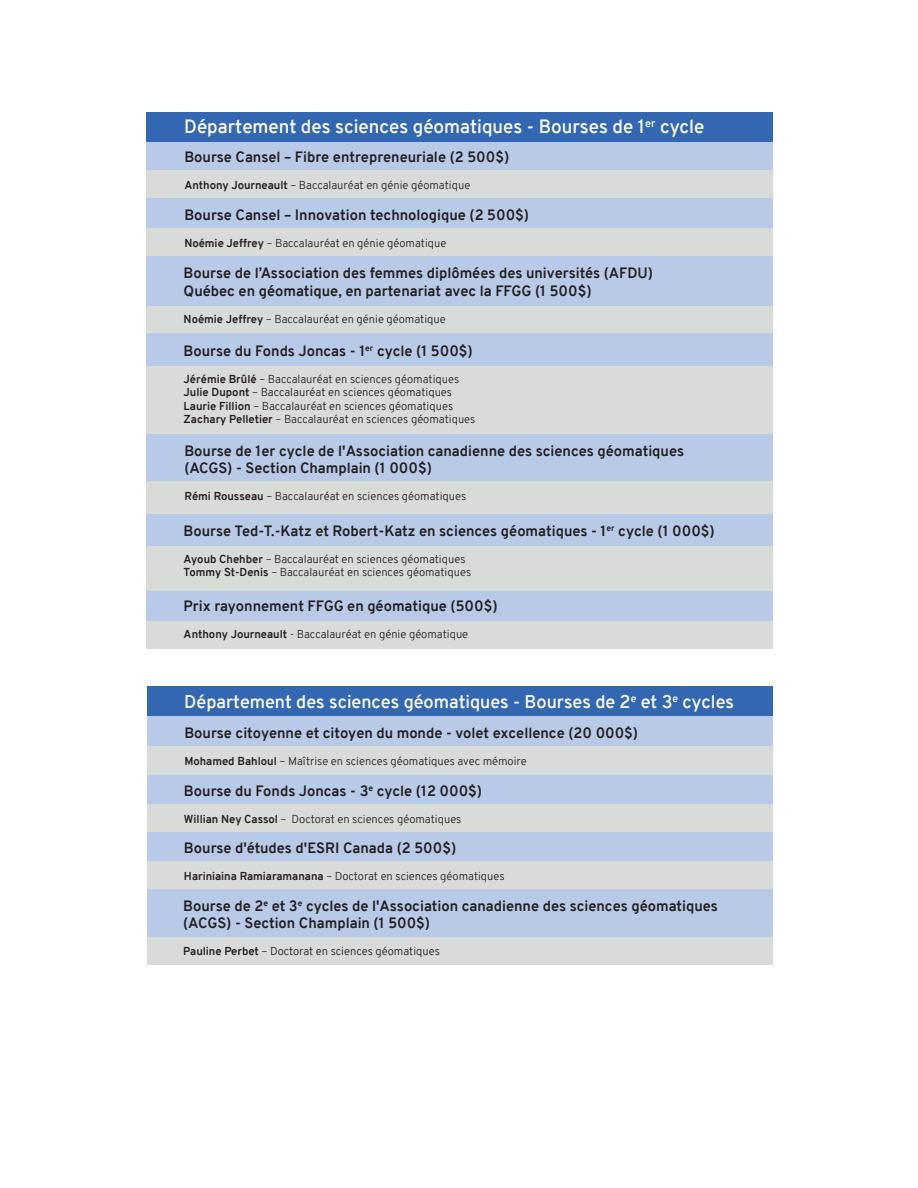
<style>
.page{position:relative;width:918px;height:1188px;background:#fff}
.page>*{position:absolute;margin:0;border:0;box-sizing:border-box;transform-origin:0 0}
.t1{font:600 18.75px "Overpass";color:#fff}
.t2{font:600 18px "Overpass";color:#fff}
.t3{font:700 14.7px/17.5px "Overpass";color:#231f20}
.t4{font:300 11.25px/13.5px "Overpass";color:#231f20}
.s1{font-weight:700}
</style>
<div class="page">
<div style="left:140px;top:141px;width:641px;height:58px;background:#d9dbd8"></div>
<div style="left:140px;top:199px;width:641px;height:58px;background:#d9dbd8"></div>
<div style="left:139px;top:257px;width:641px;height:79px;background:#d9dbd8"></div>
<div style="left:139px;top:335px;width:641px;height:99px;background:#d9dbd8"></div>
<div style="left:140px;top:434px;width:641px;height:80px;background:#d9dbd8"></div>
<div style="left:139px;top:515px;width:641px;height:76px;background:#d9dbd8"></div>
<div style="left:139px;top:141px;width:641px;height:29px;background:#b9cae8"></div>
<div style="left:140px;top:199px;width:640px;height:29px;background:#b9cae8"></div>
<div style="left:140px;top:592px;width:641px;height:57px;background:#d9dbd8"></div>
<div style="left:140px;top:591px;width:640px;height:29px;background:#b9cae8"></div>
<div style="left:139px;top:257px;width:642px;height:49px;background:#b9cae8"></div>
<div style="left:140px;top:333px;width:640px;height:33px;background:#b9cae8"></div>
<div style="left:140px;top:434px;width:640px;height:47px;background:#b9cae8"></div>
<div style="left:139px;top:514px;width:641px;height:32px;background:#b9cae8"></div>
<div style="left:140px;top:112px;width:641px;height:29px;background:#3467b1"></div>
<div style="left:100px;top:86px;width:46px;height:565px;background:#fff"></div>
<div style="left:773px;top:86px;width:46px;height:569px;background:#fff"></div>
<div style="left:140px;top:775px;width:640px;height:57px;background:#d9dbd8"></div>
<div style="left:140px;top:832px;width:640px;height:58px;background:#d9dbd8"></div>
<div style="left:139px;top:890px;width:640px;height:75px;background:#d9dbd8"></div>
<div style="left:140px;top:716px;width:641px;height:60px;background:#d9dbd8"></div>
<div style="left:140px;top:716px;width:639px;height:30px;background:#b9cae8"></div>
<div style="left:140px;top:775px;width:639px;height:29px;background:#b9cae8"></div>
<div style="left:140px;top:832px;width:641px;height:29px;background:#b9cae8"></div>
<div style="left:139px;top:890px;width:641px;height:47px;background:#b9cae8"></div>
<div style="left:140px;top:686px;width:641px;height:30px;background:#3467b1"></div>
<div style="left:100px;top:661px;width:46px;height:408px;background:#fff"></div>
<div style="left:773px;top:661px;width:47px;height:408px;background:#fff"></div>
<h1 class="t1" style="left:184px;top:113px;width:522px">Département des sciences géomatiques - Bourses de 1<sup>er</sup> cycle</h1>
<h3 class="t3" style="left:184px;top:148px;width:326px">Bourse Cansel – Fibre entrepreneuriale (2 500$)</h3>
<p class="t4" style="left:184px;top:178px;width:287px"><span class="s1">Anthony Journeault</span> – Baccalauréat en génie géomatique</p>
<h3 class="t3" style="left:184px;top:206px;width:346px">Bourse Cansel – Innovation technologique (2 500$)</h3>
<p class="t4" style="left:184px;top:237px;width:264px"><span class="s1">Noémie Jeffrey</span> – Baccalauréat en génie géomatique</p>
<h3 class="t3" style="left:184px;top:264px;width:471px">Bourse de l’Association des femmes diplômées des universités (AFDU)<br>Québec en géomatique, en partenariat avec la FFGG (1 500$)</h3>
<p class="t4" style="left:184px;top:312px;width:264px"><span class="s1">Noémie Jeffrey</span> – Baccalauréat en génie géomatique</p>
<h3 class="t3" style="left:184px;top:342px;width:291px">Bourse du Fonds Joncas - 1<sup>er</sup> cycle (1 500$)</h3>
<p class="t4" style="left:184px;top:372px;width:293px"><span class="s1">Jérémie Brûlé</span> – Baccalauréat en sciences géomatiques <span class="s1">Julie Dupont</span> – Baccalauréat en sciences géomatiques <span class="s1">Laurie Fillion</span> – Baccalauréat en sciences géomatiques <span class="s1">Zachary Pelletier</span> – Baccalauréat en sciences géomatiques</p>
<h3 class="t3" style="left:184px;top:442px;width:501px">Bourse de 1er cycle de l'Association canadienne des sciences géomatiques (ACGS) - Section Champlain (1 000$)</h3>
<p class="t4" style="left:184px;top:489px;width:283px"><span class="s1">Rémi Rousseau</span> – Baccalauréat en sciences géomatiques</p>
<h3 class="t3" style="left:184px;top:522px;width:533px">Bourse Ted-T.-Katz et Robert-Katz en sciences géomatiques - 1<sup>er</sup> cycle (1 000$)</h3>
<p class="t4" style="left:184px;top:552px;width:289px"><span class="s1">Ayoub Chehber</span> – Baccalauréat en sciences géomatiques<br><span class="s1">Tommy St-Denis</span> – Baccalauréat en sciences géomatiques</p>
<h3 class="t3" style="left:184px;top:597px;width:315px">Prix rayonnement FFGG en géomatique (500$)</h3>
<p class="t4" style="left:184px;top:628px;width:286px"><span class="s1">Anthony Journeault</span> - Baccalauréat en génie géomatique</p>
<h2 class="t2" style="left:184px;top:689px;width:551px">Département des sciences géomatiques - Bourses de 2<sup>e</sup> et 3<sup>e</sup> cycles</h2>
<h3 class="t3" style="left:184px;top:724px;width:455px">Bourse citoyenne et citoyen du monde - volet excellence (20 000$)</h3>
<p class="t4" style="left:184px;top:754px;width:344px"><span class="s1">Mohamed Bahloul</span> – Maîtrise en sciences géomatiques avec mémoire</p>
<h3 class="t3" style="left:184px;top:782px;width:300px">Bourse du Fonds Joncas - 3<sup>e</sup> cycle (12 000$)</h3>
<p class="t4" style="left:184px;top:812px;width:279px"><span class="s1">Willian Ney Cassol</span> – Doctorat en sciences géomatiques</p>
<h3 class="t3" style="left:184px;top:839px;width:274px">Bourse d'études d'ESRI Canada (2 500$)</h3>
<p class="t4" style="left:184px;top:870px;width:322px"><span class="s1">Hariniaina Ramiaramanana</span> – Doctorat en sciences géomatiques</p>
<h3 class="t3" style="left:183px;top:897px;width:536px">Bourse de 2<sup>e</sup> et 3<sup>e</sup> cycles de l'Association canadienne des sciences géomatiques (ACGS) - Section Champlain (1 500$)</h3>
<p class="t4" style="left:183px;top:945px;width:258px"><span class="s1">Pauline Perbet</span> – Doctorat en sciences géomatiques</p>
</div>
